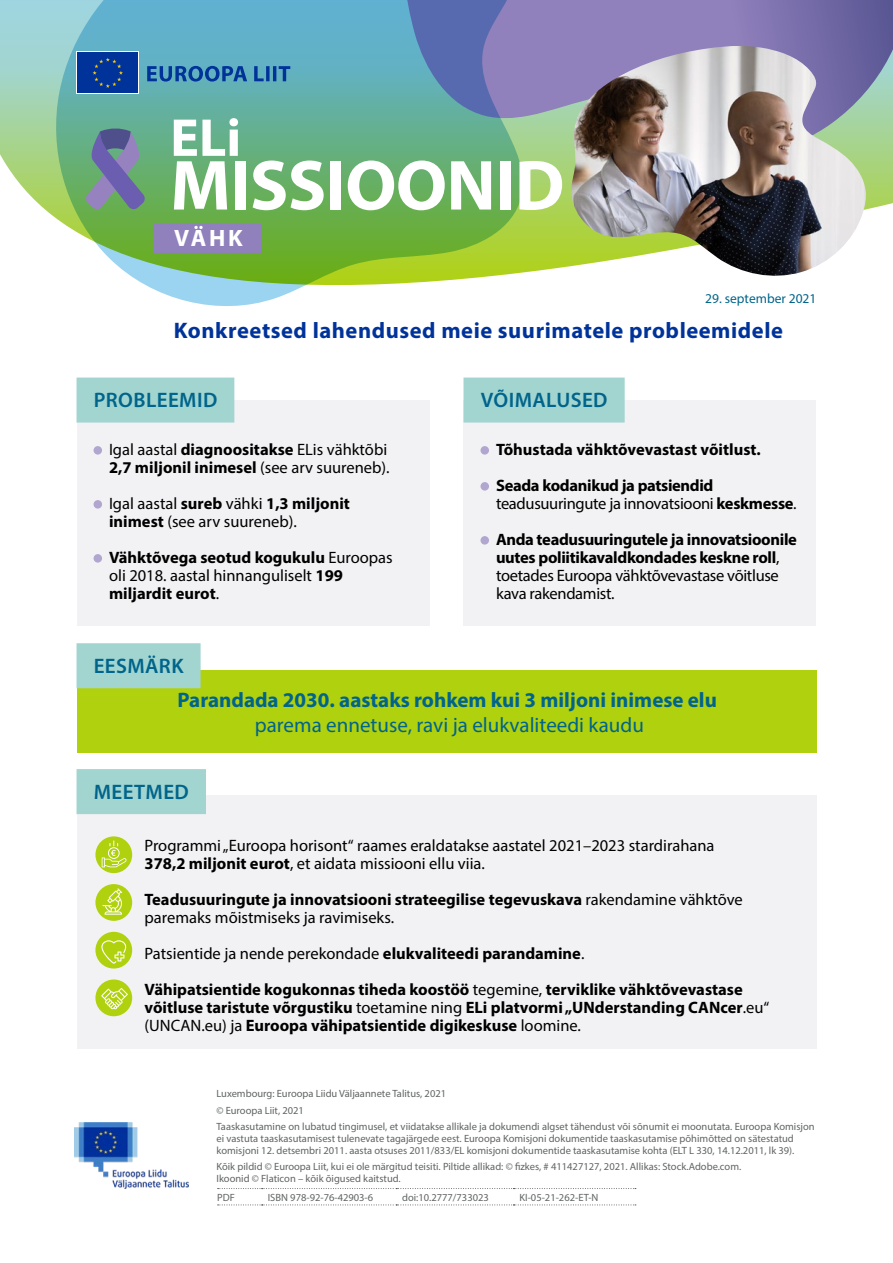
<style>
.page{position:relative;width:893px;height:1263px;background:#fff}
.page>*{position:absolute;margin:0;border:0;box-sizing:border-box;transform-origin:0 0}
.t1{font:700 71.55px "Myriad Pro";letter-spacing:-.01em;color:#fff}
.t2{font:700 53.7px "Myriad Pro";color:#fff}
.t3{font:700 23.7px "Myriad Pro";color:#fff}
.t4{font:700 22.5px "Myriad Pro";letter-spacing:.025em;color:#039}
.t5{font:700 21px "Myriad Pro";color:#00648b}
.t6{font:21px "Myriad Pro";color:#00648b}
.t7{font:600 21px "Myriad Pro";letter-spacing:.02em;color:#00648b}
.t8{font:700 16.5px/18px "Myriad Pro";color:#000}
.t9{font:16.5px/18px "Myriad Pro";color:#000}
.t10{font:700 16.5px/36px "Myriad Pro";letter-spacing:-.02em;color:#000}
.t11{font:13.5px "Myriad Pro";color:#00648b}
.t12{font:10.5px/16.2px "Myriad Pro";color:#616464}
.s1{font-weight:700}
.s2{font-weight:400}
</style>
<div class="page">
<svg style="left:0;top:0;width:893px;height:422px"></svg>
<svg style="left:541px;top:0;width:352px;height:155px;background:#8885b0"></svg>
<svg style="left:49px;top:0;width:492px;height:317px;background:#81b897"></svg>
<svg style="left:85px;top:128px;width:60px;height:81px;background:#6f8496"></svg>
<img style="left:570px;top:46px;width:296px;height:231px">
<svg style="left:218px;top:1188px;width:418px;height:1px"></svg>
<svg style="left:218px;top:1204px;width:418px;height:1px"></svg>
<img style="left:75px;top:1123px;width:114px;height:65px">
<div style="left:154px;top:223px;width:107px;height:30px;background:#9080bc"></div>
<svg style="left:77px;top:52px;width:62px;height:42px"></svg>
<div style="left:78px;top:53px;width:60px;height:40px;background:#039"></div>
<svg style="left:93px;top:58px;width:30px;height:30px"></svg>
<svg style="left:147px;top:66px;width:143px;height:16px;background:#3678ad"></svg>
<div style="left:77px;top:795px;width:739px;height:254px;background:#f2f2f4"></div>
<div style="left:77px;top:401px;width:352px;height:225px;background:#f2f2f4"></div>
<div style="left:463px;top:401px;width:353px;height:225px;background:#f2f2f4"></div>
<div style="left:77px;top:378px;width:157px;height:45px;background:#a2d5d0"></div>
<div style="left:94px;top:446px;width:8px;height:9px;background:#b1a6d0;border-radius:50%"></div>
<div style="left:94px;top:500px;width:8px;height:9px;background:#b1a6d0;border-radius:50%"></div>
<div style="left:94px;top:554px;width:8px;height:9px;background:#b1a6d0;border-radius:50%"></div>
<div style="left:77px;top:769px;width:129px;height:45px;background:#a2d5d0"></div>
<div style="left:463px;top:378px;width:162px;height:45px;background:#a2d5d0"></div>
<div style="left:480px;top:446px;width:9px;height:9px;background:#b1a6d0;border-radius:50%"></div>
<div style="left:480px;top:482px;width:9px;height:9px;background:#b1a6d0;border-radius:50%"></div>
<div style="left:480px;top:536px;width:9px;height:9px;background:#b1a6d0;border-radius:50%"></div>
<div style="left:77px;top:671px;width:739px;height:82px;background:#b0d10e"></div>
<div style="left:77px;top:643px;width:124px;height:45px;background:#a2d5d0"></div>
<div style="left:95px;top:979px;width:37px;height:37px;background:#b0d10e;border-radius:50%"></div>
<svg style="left:101px;top:988px;width:27px;height:21px"></svg>
<div style="left:95px;top:884px;width:37px;height:37px;background:#b0d10e;border-radius:50%"></div>
<svg style="left:102px;top:888px;width:20px;height:27px"></svg>
<svg style="left:95px;top:836px;width:37px;height:37px"></svg>
<svg style="left:102px;top:840px;width:25px;height:27px"></svg>
<div style="left:95px;top:932px;width:37px;height:36px;background:#b0d10e;border-radius:50%"></div>
<svg style="left:101px;top:940px;width:26px;height:24px"></svg>
<h2 class="t2" style="left:170px;top:103px;width:72px">ELi</h2>
<h1 class="t1" style="left:170px;top:139px;width:396px">MISSIOONID</h1>
<h3 class="t3" style="left:174px;top:223px;width:70px">VÄHK</h3>
<p class="t11" style="left:705px;top:290px;width:113px">29. september 2021</p>
<h3 class="t4" style="left:174px;top:316px;width:611px">Konkreetsed lahendused meie suurimatele probleemidele</h3>
<h3 class="t7" style="left:94px;top:387px;width:125px">PROBLEEMID</h3>
<h3 class="t9" style="left:109px;top:440px;width:282px">Igal aastal <span class="s1">diagnoositakse</span> ELis vähktõbi<br><span class="s1">2,7 miljonil inimesel</span> (see arv suureneb).</h3>
<h3 class="t9" style="left:109px;top:494px;width:242px">Igal aastal <span class="s1">sureb</span> vähki <span class="s1">1,3 miljonit inimest</span> (see arv suureneb).</h3>
<h3 class="t8" style="left:109px;top:547px;width:285px">Vähktõvega seotud kogukulu <span class="s2">Euroopas oli 2018. aastal hinnanguliselt</span> 199 miljardit eurot<span class="s2">.</span></h3>
<h3 class="t7" style="left:481px;top:387px;width:128px">VÕIMALUSED</h3>
<h3 class="t8" style="left:496px;top:430px;width:266px;line-height:36px">Tõhustada vähktõvevastast võitlust.<br>Seada kodanikud ja patsiendid</h3>
<h3 class="t10" style="left:496px;top:484px;width:302px"><span class="s2">teadusuuringute ja innovatsiooni</span> keskmesse<span class="s2">.<br></span>Anda teadusuuringutele ja innovatsioonile</h3>
<h3 class="t9" style="left:496px;top:548px;width:285px;text-align:justify"><span class="s1">uutes poliitikavaldkondades keskne roll</span>, toetades Euroopa vähktõvevastase võitluse kava rakendamist.</h3>
<h3 class="t7" style="left:94px;top:653px;width:91px">EESMÄRK</h3>
<h3 class="t5" style="left:177px;top:686px;width:541px">Parandada 2030. aastaks rohkem kui 3 miljoni inimese elu</h3>
<h3 class="t6" style="left:255px;top:712px;width:391px">parema ennetuse, ravi ja elukvaliteedi kaudu</h3>
<h3 class="t7" style="left:94px;top:778px;width:97px">MEETMED</h3>
<h3 class="t9" style="left:145px;top:836px;width:571px">Programmi „Euroopa horisont“ raames eraldatakse aastatel 2021–2023 stardirahana<br><span class="s1">378,2 miljonit eurot</span>, et aidata missiooni ellu viia.</h3>
<h3 class="t8" style="left:145px;top:889px;width:600px">Teadusuuringute ja innovatsiooni strateegilise tegevuskava <span class="s2">rakendamine vähktõve paremaks mõistmiseks ja ravimiseks.</span></h3>
<h3 class="t8" style="left:145px;top:934px;width:600px;line-height:36px"><span class="s2">Patsientide ja nende perekondade</span> elukvaliteedi parandamine<span class="s2">.<br></span>Vähipatsientide kogukonnas tiheda koostöö <span class="s2">tegemine,</span> terviklike vähktõvevastase</h3>
<h3 class="t8" style="left:145px;top:997px;width:626px">võitluse taristute võrgustiku <span class="s2">toetamine ning</span> ELi platvormi „UNderstanding CANcer<span class="s2">.eu“ (UNCAN.eu) ja</span> Euroopa vähipatsientide digikeskuse <span class="s2">loomine.</span></h3>
<p class="t12" style="left:216px;top:1085px;width:600px">Luxembourg: Euroopa Liidu Väljaannete Talitus, 2021<br>© Euroopa Liit, 2021<br>Taaskasutamine on lubatud tingimusel, et viidatakse allikale ja dokumendi algset tähendust või sõnumit ei moonutata. Euroopa Komisjon</p>
<p class="t12" style="left:216px;top:1132px;width:579px;line-height:12px">ei vastuta taaskasutamisest tulenevate tagajärgede eest. Euroopa Komisjoni dokumentide taaskasutamise põhimõtted on sätestatud komisjoni 12. detsembri 2011. aasta otsuses 2011/833/EL komisjoni dokumentide taaskasutamise kohta (ELT L 330, 14.12.2011, lk 39).</p>
<p class="t12" style="left:216px;top:1160px;width:526px;line-height:12px">Kõik pildid © Euroopa Liit, kui ei ole märgitud teisiti. Piltide allikad: © fizkes, # 411427127, 2021. Allikas: Stock.Adobe.com.<br>Ikoonid © Flaticon – kõik õigused kaitstud.</p>
<p class="t12" style="left:217px;top:1189px;width:19px">PDF</p>
<p class="t12" style="left:268px;top:1189px;width:107px">ISBN 978-92-76-42903-6</p>
<p class="t12" style="left:402px;top:1189px;width:88px">doi:10.2777/733023</p>
<p class="t12" style="left:519px;top:1189px;width:80px">KI-05-21-262-ET-N</p>
</div>
